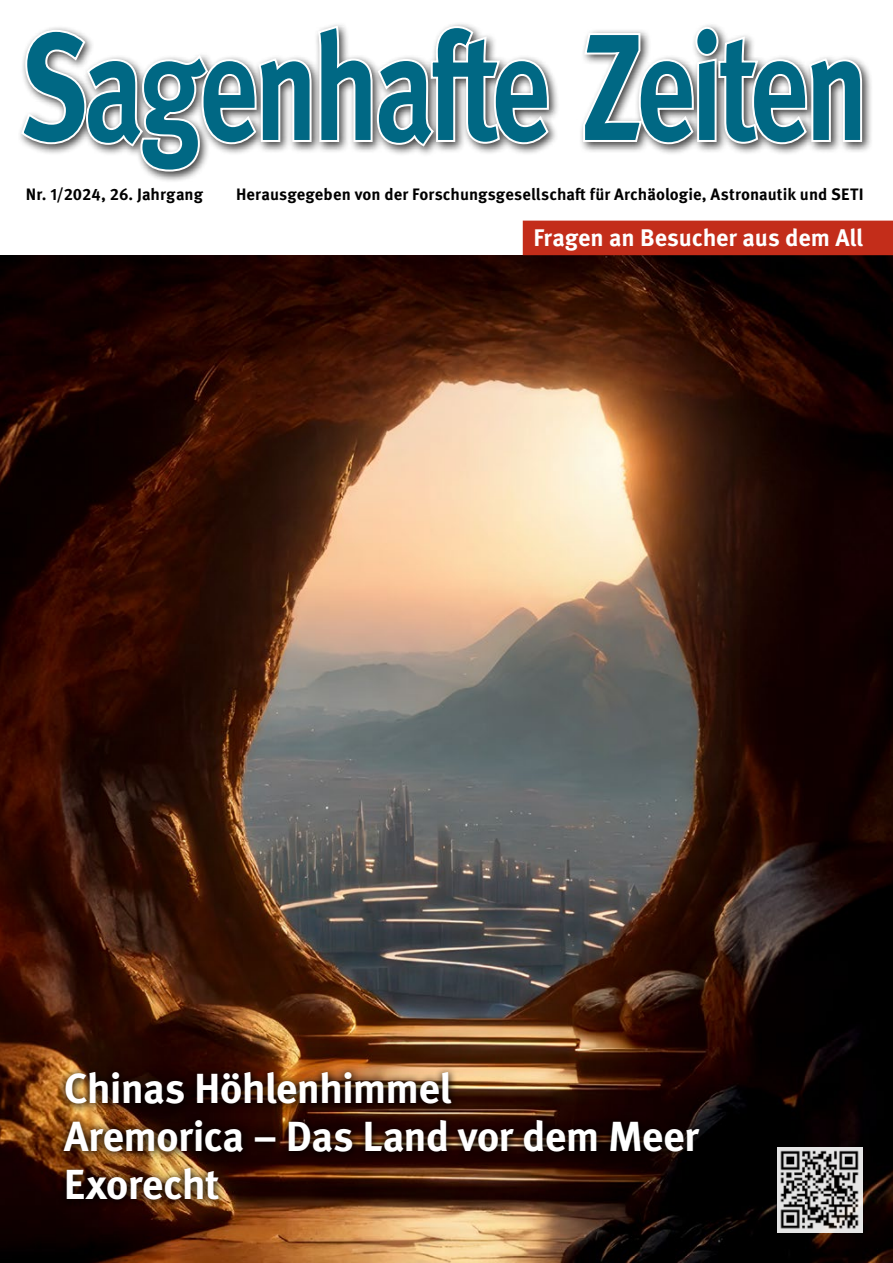
<style>
.page{position:relative;width:893px;height:1263px;background:#fff}
.page>*{position:absolute;margin:0;border:0;box-sizing:border-box;transform-origin:0 0}
.t1{font:700 42px/48px "Meta Pro";letter-spacing:-.025em;color:#fff}
.t2{font:700 24px "Meta Pro";letter-spacing:-.01em;color:#fff}
.t3{font:700 16.5px "Meta Pro";letter-spacing:.005em;color:#000}
</style>
<div class="page">
<div style="left:17px;top:21px;width:856px;height:162px;background:#000;opacity:.75"></div>
<svg style="left:20px;top:21px;width:530px;height:234px"></svg>
<svg style="left:581px;top:21px;width:282px;height:124px"></svg>
<img style="left:0;top:255px;width:893px;height:1008px">
<img style="left:777px;top:1147px;width:85px;height:85px">
<img style="left:55px;top:1064px;width:653px;height:144px">
<div style="left:523px;top:221px;width:370px;height:34px;background:#c32d1a"></div>
<p class="t3" style="left:26px;top:181px;width:179px">Nr. 1/2024, 26. Jahrgang</p>
<p class="t3" style="left:236px;top:181px;width:629px">Herausgegeben von der Forschungsgesellschaft für Archäologie, Astronautik und SETI</p>
<h2 class="t2" style="left:533px;top:219px;width:331px">Fragen an Besucher aus dem All</h2>
<h1 class="t1" style="left:64px;top:1062px;width:637px">Chinas Höhlenhimmel<br>Aremorica – Das Land vor dem Meer<br>Exorecht</h1>
</div>
